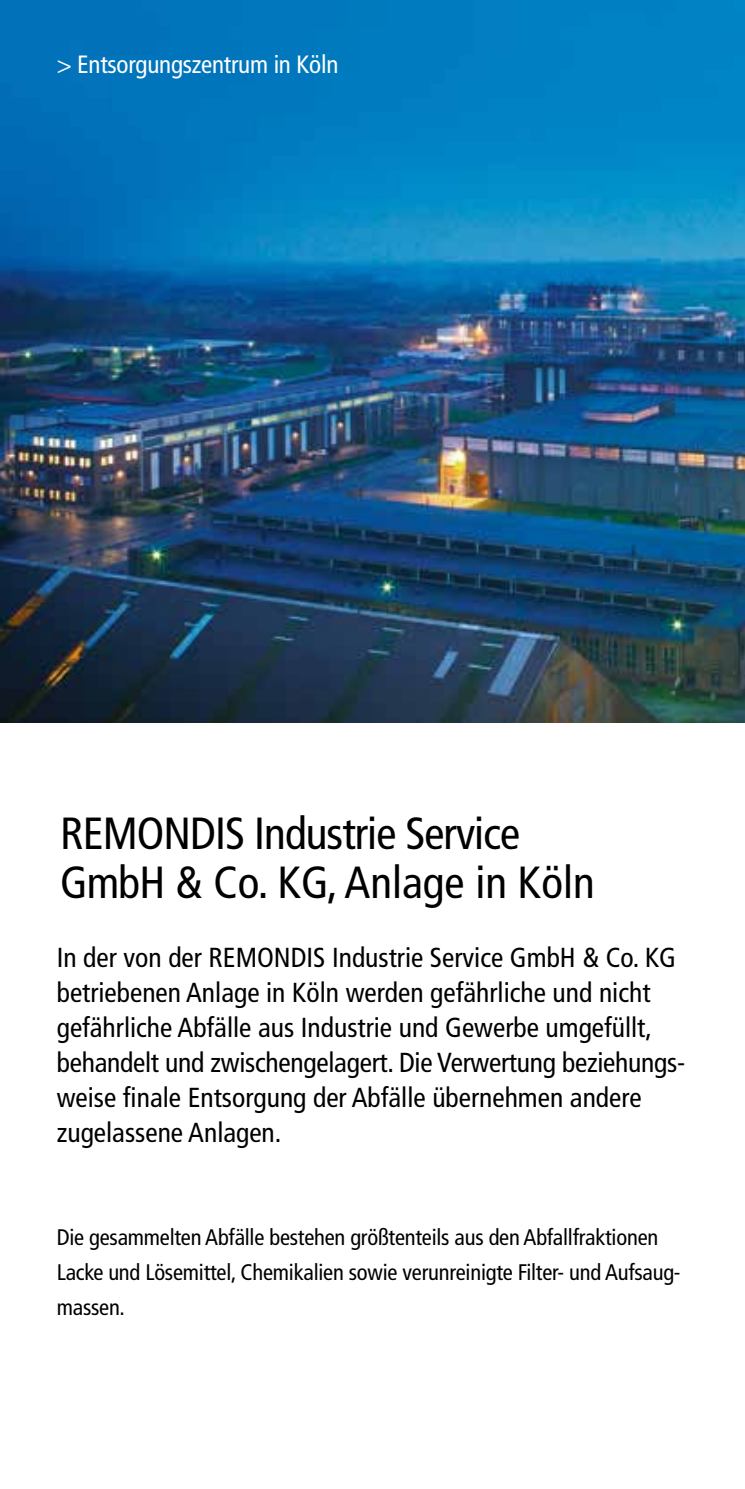
<style>
.page{position:relative;width:745px;height:1489px;background:#fff}
.page>*{position:absolute;margin:0;border:0;box-sizing:border-box;transform-origin:0 0}
.t1{font:condensed 45px/48.5px "Frutiger";letter-spacing:-.02em;color:#000}
.t2{font:condensed 27.5px/35px "Frutiger";color:#000}
.t3{font:condensed 25px "Frutiger";letter-spacing:-.01em;color:#fff}
.t4{font:condensed 22.5px/35px "Frutiger";letter-spacing:-.01em;color:#000}
</style>
<div class="page">
<img style="left:0;top:0;width:744px;height:722px">
<p class="t3" style="left:57px;top:50px;width:283px">&gt; Entsorgungszentrum in Köln</p>
<h1 class="t1" style="left:60px;top:809px;width:535px">REMONDIS Industrie Service<br>GmbH &amp; Co. KG, Anlage in Köln</h1>
<p class="t2" style="left:57px;top:940px;width:629px">In der von der REMONDIS Industrie Service GmbH &amp; Co. KG betriebenen Anlage in Köln werden gefährliche und nicht gefährliche Abfälle aus Industrie und Gewerbe umgefüllt, behandelt und zwischengelagert. Die Verwertung beziehungs&shy;weise finale Entsorgung der Abfälle übernehmen andere zugelassene Anlagen.</p>
<p class="t4" style="left:57px;top:1219px;width:625px">Die gesammelten Abfälle bestehen größtenteils aus den Abfallfraktionen<br>Lacke und Lösemittel, Chemikalien sowie verunreinigte Filter- und Aufsaug&shy;massen.</p>
</div>
